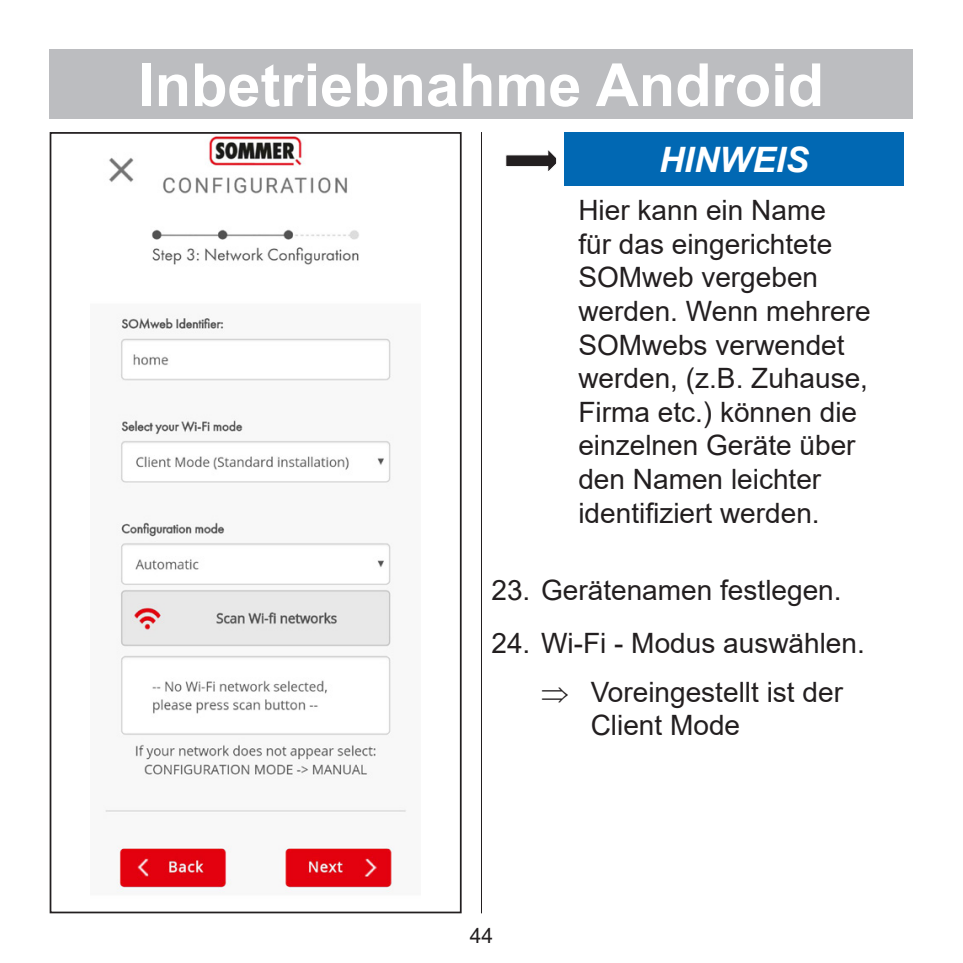
<style>
.page{position:relative;width:963px;height:963px;background:#fff}
.page>*{position:absolute;margin:0;border:0;box-sizing:border-box;transform-origin:0 0}
.t1{font:700 59.5px "Arial";color:#fff}
.t2{font:italic 700 35px "Arial";color:#fff}
.t3{font:28px/33.6px "Arial";color:#231f20}
.t4{font:21px "Arial";color:#231f20}
</style>
<div class="page">
<hr style="left:481px;top:132px;width:1px;height:781px;background:#231f20">
<div style="left:564px;top:132px;width:339px;height:54px;background:#0168b3"></div>
<svg style="left:505px;top:150px;width:51px;height:21px"></svg>
<div style="left:49px;top:50px;width:863px;height:69px;background:#bcbdc0"></div>
<img style="left:105px;top:136px;width:302px;height:757px">
<div style="left:50px;top:132px;width:411px;height:781px;border:2px solid #231f20"></div>
<h1 class="t1" style="left:138px;top:43px;width:687px">Inbetriebnahme Android</h1>
<p class="t2" style="left:659px;top:136px;width:151px">HINWEIS</p>
<p class="t3" style="left:578px;top:193px;width:294px">Hier kann ein Name<br>für das eingerichtete<br>SOMweb vergeben werden. Wenn mehrere<br>SOMwebs verwendet werden, (z.B. Zuhause,<br>Firma etc.) können die einzelnen Geräte über den Namen leichter identifiziert werden.</p>
<p class="t3" style="left:491px;top:573px;width:352px">23. Gerätenamen festlegen.</p>
<p class="t3" style="left:541px;top:619px;width:325px;line-height:48.6px;text-indent:-50px">24. Wi-Fi - Modus auswählen. ⇒ Voreingestellt ist der</p>
<p class="t3" style="left:590px;top:708px;width:151px">Client Mode</p>
<p class="t4" style="left:470px;top:921px;width:25px">44</p>
</div>
